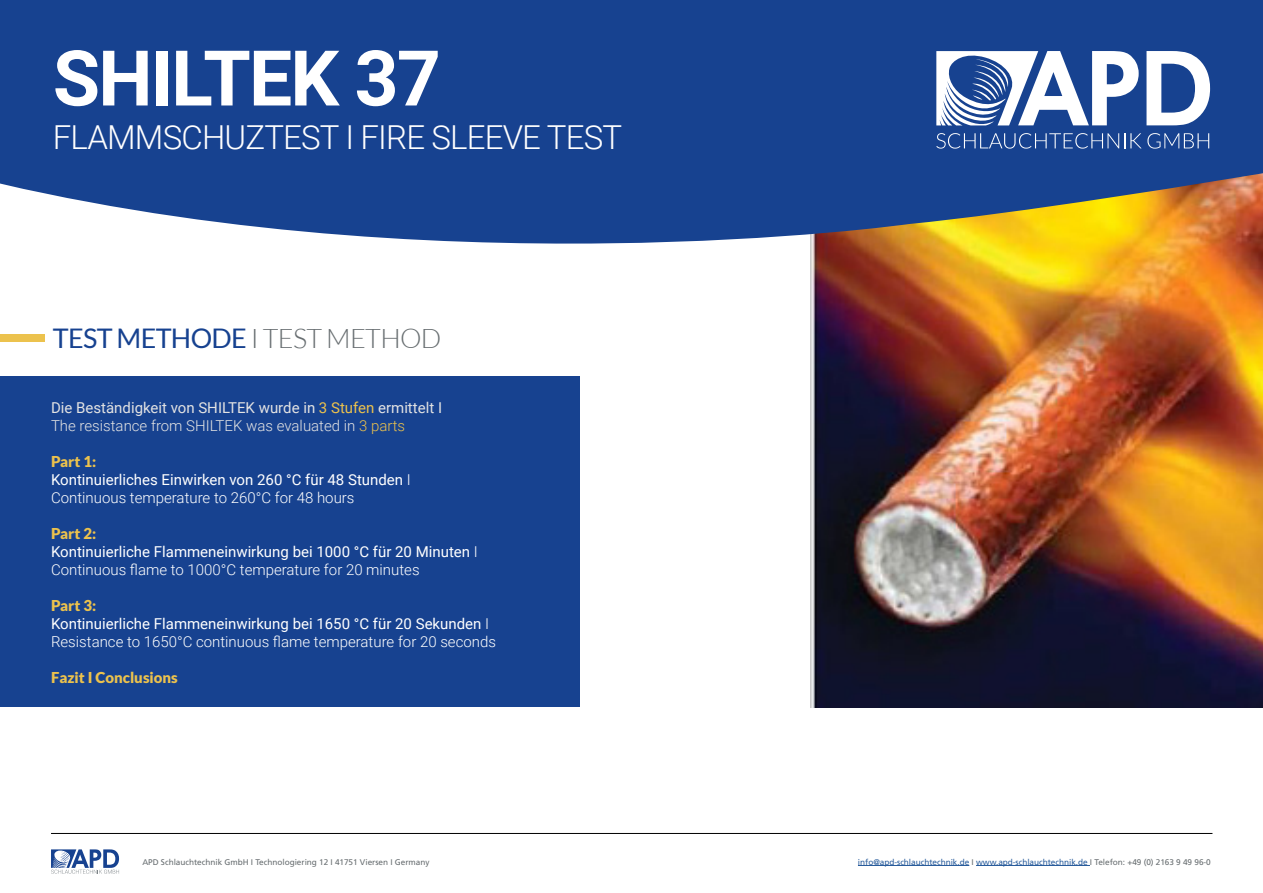
<style>
.page{position:relative;width:1263px;height:893px;background:#fff}
.page>*{position:absolute;margin:0;border:0;box-sizing:border-box;transform-origin:0 0}
.t1{font:700 76.95px "Roboto";letter-spacing:-.025em;color:#fff}
.t2{font:300 33px "Roboto";letter-spacing:-.025em;color:#fff}
.t3{font:27px "Lato";letter-spacing:-.025em;color:#174290}
.t4{font:15px/18px "Roboto";color:#fff}
.t5{font:300 15px "Roboto";color:#fff}
.t6{font:15px "Roboto";color:#e3e3e3}
.t7{font:300 15px "Roboto";color:#e3e3e3}
.t8{font:900 15px "Lato";color:#ecc24d}
.t9{font:8.25px "Frutiger LT Std";letter-spacing:-.005em;color:#275b9b}
.t10{font:8.25px "Frutiger LT Std";letter-spacing:-.005em;color:#686e71}
.s1{font-weight:300;color:#686e71}
.s2{color:#ecc24d}
.s3{font-weight:300}
.s4{color:#686e71}
</style>
<div class="page">
<div style="left:0;top:376px;width:579px;height:331px;background:#174290"></div>
<img style="left:810px;top:292px;width:453px;height:415px">
<svg style="left:0;top:0;width:1263px;height:292px;background:#4f6793"></svg>
<hr style="left:858px;top:865px;width:111px;height:1px;background:#275b9b">
<hr style="left:976px;top:865px;width:114px;height:1px;background:#275b9b">
<svg style="left:51px;top:849px;width:68px;height:25px"></svg>
<hr style="left:51px;top:833px;width:1161px;height:1px;background:#000">
<svg style="left:936px;top:51px;width:274px;height:75px"></svg>
<svg style="left:936px;top:133px;width:205px;height:16px;background:#3c60a1"></svg>
<svg style="left:1147px;top:133px;width:62px;height:16px"></svg>
<div style="left:0;top:334px;width:45px;height:8px;background:#ecc24d"></div>
<p class="t1" style="left:53px;top:24px;width:390px">SHILTEK 37</p>
<p class="t2" style="left:53px;top:114px;width:571px">FLAMMSCHUZTEST I FIRE SLEEVE TEST</p>
<p class="t3" style="left:53px;top:323px;width:390px">TEST METHODE <span class="s1">I TEST METHOD</span></p>
<p class="t6" style="left:51px;top:397px;width:393px">Die Beständigkeit von SHILTEK wurde in <span class="s2">3 Stufen</span> ermittelt I</p>
<p class="t7" style="left:51px;top:415px;width:356px">The resistance from SHILTEK was evaluated in <span class="s2">3 parts</span></p>
<p class="t8" style="left:51px;top:453px;width:47px">Part 1:</p>
<p class="t4" style="left:51px;top:470px;width:361px">Kontinuierliches Einwirken von 260 °C für 48 Stunden <span class="s3">I<br>Continuous temperature to 260°C for 48 hours</span></p>
<p class="t8" style="left:51px;top:525px;width:47px">Part 2:</p>
<p class="t4" style="left:51px;top:542px;width:428px">Kontinuierliche Flammeneinwirkung bei 1000 °C für 20 Minuten <span class="s3">I</span></p>
<p class="t5" style="left:51px;top:559px;width:370px">Continuous flame to 1000°C temperature for 20 minutes</p>
<p class="t8" style="left:51px;top:597px;width:47px">Part 3:</p>
<p class="t4" style="left:51px;top:614px;width:439px">Kontinuierliche Flammeneinwirkung bei 1650 °C für 20 Sekunden <span class="s3">I</span></p>
<p class="t5" style="left:51px;top:631px;width:446px">Resistance to 1650°C continuous flame temperature for 20 seconds</p>
<p class="t8" style="left:51px;top:669px;width:128px">Fazit I Conclusions</p>
<p class="t10" style="left:142px;top:857px;width:289px">APD Schlauchtechnik GmbH I Technologiering 12 I 41751 Viersen I Germany</p>
<p class="t9" style="left:858px;top:857px;width:354px">info@apd-schlauchtechnik.de <span class="s4">I</span> www.apd-schlauchtechnik.de <span class="s4">I Telefon: +49 (0) 2163 9 49 96-0</span></p>
</div>
